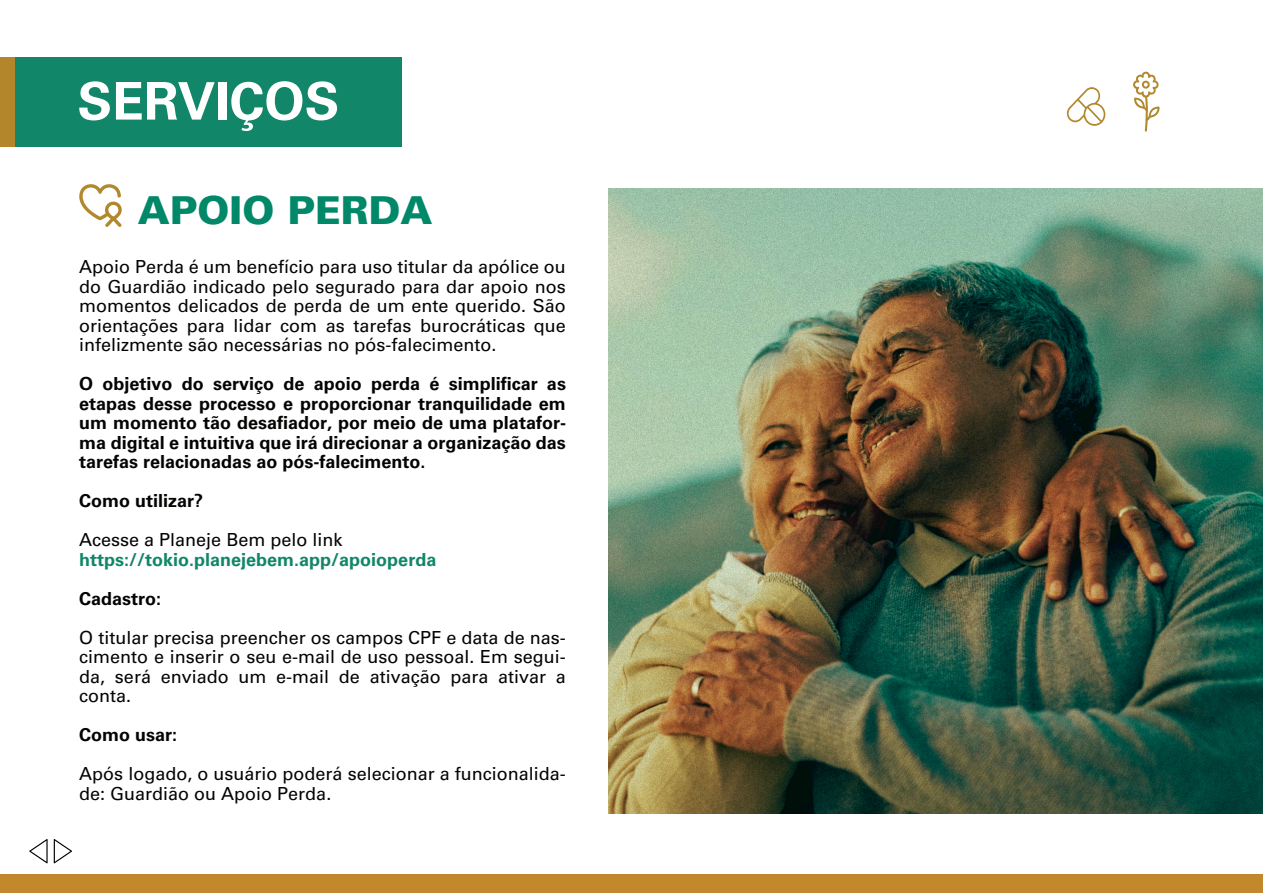
<style>
.page{position:relative;width:1263px;height:893px;background:#fff}
.page>*{position:absolute;margin:0;border:0;box-sizing:border-box;transform-origin:0 0}
.t1{font:700 52.05px "Univers LT Std";color:#fff}
.t2{font:900 38.55px "Univers LT Std";color:#008868}
.t3{font:18px/19.5px "Univers LT Std";color:#040503;text-align:justify}
.t4{font:700 18px/19.5px "Univers LT Std";color:#040503;text-align:justify}
.t5{font:700 18px "Univers LT Std";color:#118669}
</style>
<div class="page">
<img style="left:608px;top:189px;width:655px;height:624px">
<div style="left:0;top:874px;width:1263px;height:19px;background:#c3882b"></div>
<svg style="left:54px;top:839px;width:18px;height:24px"></svg>
<svg style="left:29px;top:839px;width:19px;height:24px"></svg>
<div style="left:0;top:57px;width:402px;height:89px;background:#118669"></div>
<div style="left:0;top:57px;width:15px;height:89px;background:#b3862c"></div>
<svg style="left:1067px;top:87px;width:38px;height:39px"></svg>
<svg style="left:1133px;top:72px;width:26px;height:60px"></svg>
<svg style="left:79px;top:184px;width:43px;height:43px"></svg>
<h1 class="t1" style="left:77px;top:71px;width:263px">SERVIÇOS</h1>
<h2 class="t2" style="left:138px;top:186px;width:296px">APOIO PERDA</h2>
<p class="t3" style="left:79px;top:257px;width:488px">Apoio Perda é um benefício para uso titular da apólice ou do Guardião indicado pelo segurado para dar apoio nos momentos delicados de perda de um ente querido. São orientações para lidar com as tarefas burocráticas que infelizmente são necessárias no pós-falecimento.</p>
<p class="t4" style="left:79px;top:374px;width:488px">O objetivo do serviço de apoio perda é simplificar as etapas desse processo e proporcionar tranquilidade em um momento tão desafiador, por meio de uma platafor&shy;ma digital e intuitiva que irá direcionar a organização das tarefas relacionadas ao pós-falecimento.</p>
<p class="t4" style="left:79px;top:491px;width:126px">Como utilizar?</p>
<p class="t3" style="left:79px;top:530px;width:265px">Acesse a Planeje Bem pelo link</p>
<p class="t5" style="left:79px;top:549px;width:359px">https://tokio.planejebem.app/apoioperda</p>
<p class="t4" style="left:79px;top:589px;width:84px">Cadastro:</p>
<p class="t3" style="left:79px;top:628px;width:488px">O titular precisa preencher os campos CPF e data de nas&shy;cimento e inserir o seu e-mail de uso pessoal. Em segui&shy;da, será enviado um e-mail de ativação para ativar a conta.</p>
<p class="t4" style="left:79px;top:725px;width:100px">Como usar:</p>
<p class="t3" style="left:79px;top:764px;width:488px">Após logado, o usuário poderá selecionar a funcionalida&shy;de: Guardião ou Apoio Perda.</p>
</div>
